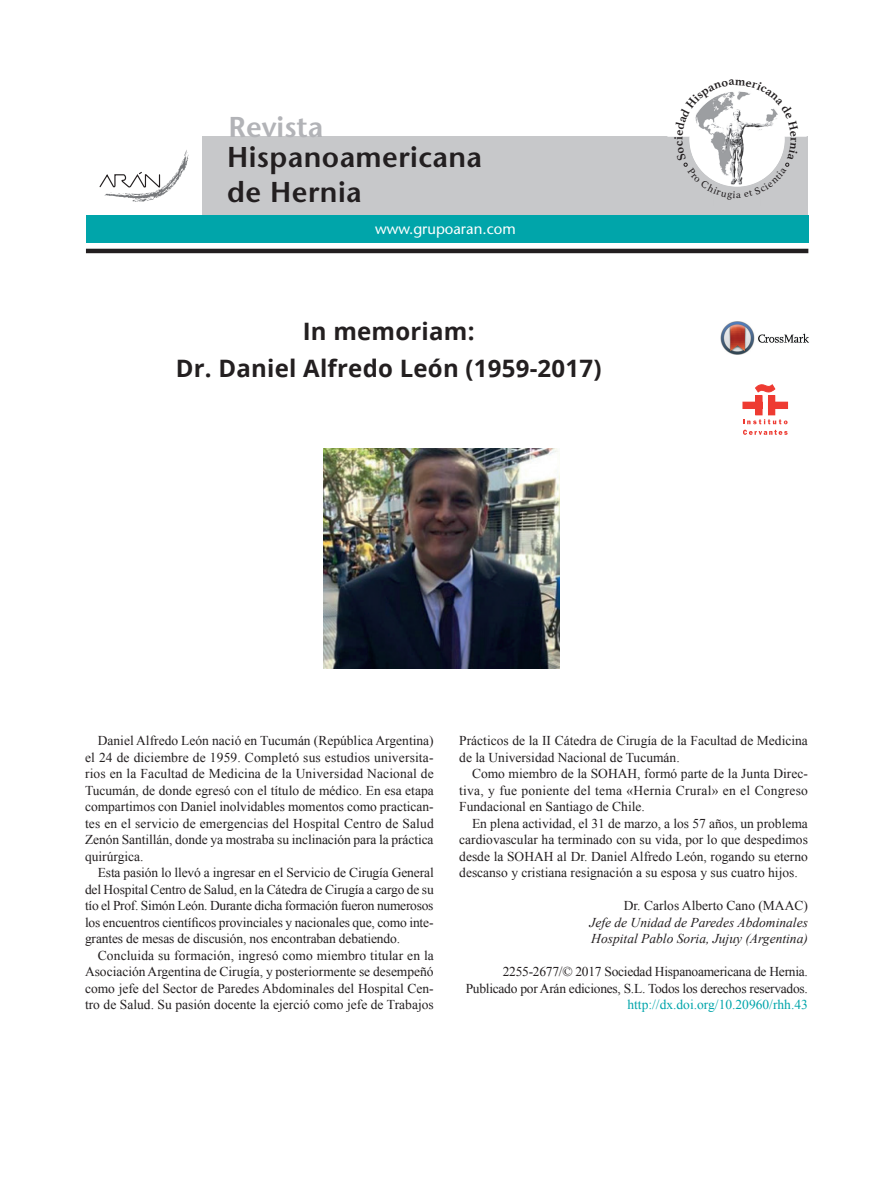
<style>
.page{position:relative;width:893px;height:1191px;background:#fff}
.page>*{position:absolute;margin:0;border:0;box-sizing:border-box;transform-origin:0 0}
.t1{font:600 28.65px/34.3px "Stone Sans Std";letter-spacing:.015em;color:#231f20}
.t2{font:600 28.65px "Stone Sans Std";color:#b2b3b7}
.t3{font:700 24px/37.3px "Open Sans";letter-spacing:.01em;color:#231f20;text-align:center}
.t4{font:500 15px "Stone Sans Std";color:#fff}
.t5{font:13.5px/16.5px "Times New Roman";color:#231f20;text-align:justify}
.t6{font:13.5px/16.5px "Times New Roman";letter-spacing:-.02em;color:#231f20;text-align:right}
.t7{font:italic 13.5px/16.5px "Times New Roman";color:#231f20}
.t8{font:13.5px "Times New Roman";color:#00a5aa}
</style>
<div class="page">
<div style="left:202px;top:137px;width:606px;height:78px;background:#c7c8ca"></div>
<div style="left:86px;top:215px;width:722px;height:27px;background:#00a5aa"></div>
<hr style="left:86px;top:249px;width:722px;height:4px;background:#231f20">
<img style="left:721px;top:321px;width:88px;height:34px">
<div style="left:743px;top:402px;width:19px;height:6px;background:#ee3b32"></div>
<div style="left:768px;top:402px;width:19px;height:6px;background:#ee3b32"></div>
<div style="left:768px;top:402px;width:20px;height:6px;border:1px solid #ee3b32"></div>
<div style="left:756px;top:396px;width:6px;height:19px;background:#ee3b32"></div>
<div style="left:768px;top:396px;width:7px;height:19px;background:#ee3b32"></div>
<svg style="left:755px;top:385px;width:20px;height:7px"></svg>
<svg style="left:743px;top:419px;width:45px;height:5px"></svg>
<svg style="left:743px;top:430px;width:45px;height:5px"></svg>
<svg style="left:99px;top:150px;width:90px;height:52px"></svg>
<img style="left:324px;top:449px;width:235px;height:220px">
<svg style="left:674px;top:91px;width:124px;height:96px"></svg>
<h1 class="t2" style="left:229px;top:110px;width:96px">Revista</h1>
<h1 class="t1" style="left:227px;top:140px;width:256px">Hispanoamericana de Hernia</h1>
<p class="t4" style="left:375px;top:220px;width:142px">www.grupoaran.com</p>
<h2 class="t3" style="left:176px;top:312px;width:427px">In memoriam:<br>Dr. Daniel Alfredo León (1959-2017)</h2>
<p class="t5" style="left:85px;top:732px;width:350px;text-indent:13px">Daniel Alfredo León nació en Tucumán (República Argentina) el 24 de diciembre de 1959. Completó sus estudios universita&shy;rios en la Facultad de Medicina de la Universidad Nacional de Tucumán, de donde egresó con el título de médico. En esa etapa compartimos con Daniel inolvidables momentos como practican&shy;tes en el servicio de emergencias del Hospital Centro de Salud Zenón Santillán, donde ya mostraba su inclinación para la práctica quirúrgica.</p>
<p class="t5" style="left:85px;top:864px;width:350px;text-indent:13px">Esta pasión lo llevó a ingresar en el Servicio de Cirugía General del Hospital Centro de Salud, en la Cátedra de Cirugía a cargo de su tío el Prof. Simón León. Durante dicha formación fueron numerosos los encuentros científicos provinciales y nacionales que, como inte&shy;grantes de mesas de discusión, nos encontraban debatiendo.</p>
<p class="t5" style="left:85px;top:946px;width:350px;text-indent:13px">Concluida su formación, ingresó como miembro titular en la Asociación Argentina de Cirugía, y posteriormente se desempeñó como jefe del Sector de Paredes Abdominales del Hospital Cen&shy;tro de Salud. Su pasión docente la ejerció como jefe de Trabajos</p>
<p class="t5" style="left:459px;top:732px;width:350px">Prácticos de la II Cátedra de Cirugía de la Facultad de Medicina de la Universidad Nacional de Tucumán.</p>
<p class="t5" style="left:459px;top:765px;width:350px;text-indent:13px">Como miembro de la SOHAH, formó parte de la Junta Direc&shy;tiva, y fue poniente del tema «Hernia Crural» en el Congreso Fundacional en Santiago de Chile.</p>
<p class="t5" style="left:459px;top:814px;width:350px;text-indent:13px">En plena actividad, el 31 de marzo, a los 57 años, un problema cardiovascular ha terminado con su vida, por lo que despedimos desde la SOHAH al Dr. Daniel Alfredo León, rogando su eterno descanso y cristiana resignación a su esposa y sus cuatro hijos.</p>
<p class="t5" style="left:624px;top:897px;width:186px">Dr. Carlos Alberto Cano (MAAC)</p>
<p class="t7" style="left:589px;top:913px;width:220px">Jefe de Unidad de Paredes Abdominales<br>Hospital Pablo Soria, Jujuy (Argentina)</p>
<p class="t6" style="left:466px;top:963px;width:344px">2255-2677/© 2017 Sociedad Hispanoamericana de Hernia.<br>Publicado por Arán ediciones, S.L. Todos los derechos reservados.</p>
<p class="t8" style="left:627px;top:995px;width:182px">http://dx.doi.org/10.20960/rhh.43</p>
</div>
